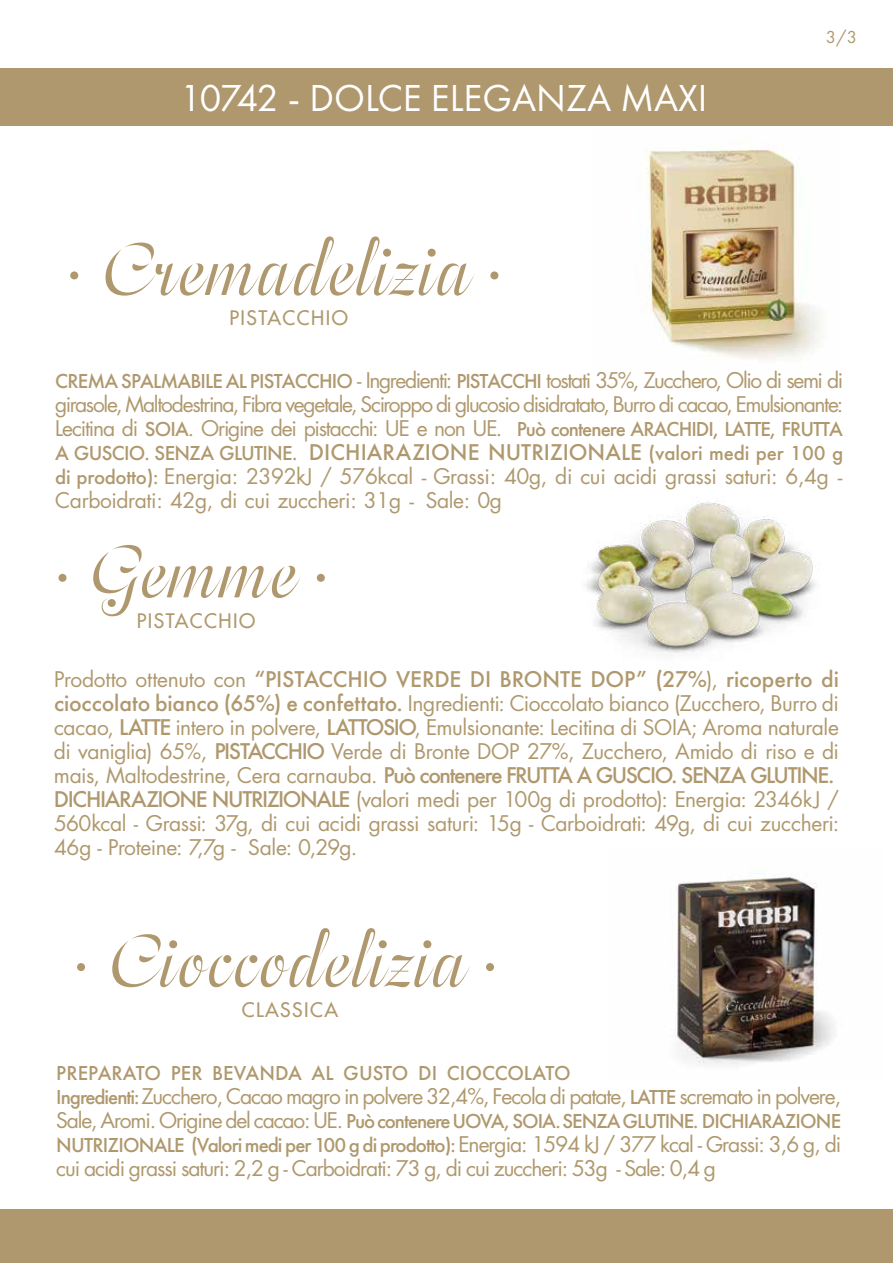
<style>
.page{position:relative;width:893px;height:1263px;background:#fff}
.page>*{position:absolute;margin:0;border:0;box-sizing:border-box;transform-origin:0 0}
.t1{font:300 87px "Odesta";letter-spacing:.01em;color:#af986d}
.t2{font:39px "Futura PT";color:#fff}
.t3{font:21px/24px "Futura Std";letter-spacing:-.035em;color:#af986d;text-align:justify}
.t4{font:500 21px/24px "Futura PT";letter-spacing:-.04em;color:#af986d}
.t5{font:500 21px "Futura";letter-spacing:-.065em;color:#af986d}
.t6{font:500 21px "Futura";letter-spacing:-.005em;color:#af986d}
.t7{font:500 21px "Futura PT";letter-spacing:.005em;color:#af986d}
.t8{font:500 19.5px "Futura Std";letter-spacing:.075em;color:#af986d}
.t9{font:18px "Futura PT";color:#af986d}
.s1{font-family:"Futura PT";font-weight:500}
.s2{font-family:"Futura"}
.s3{font-family:"Futura PT"}
.s4{font-family:"Futura Std";font-weight:400}
.s5{font-family:"Futura";font-weight:500}
</style>
<div class="page">
<div style="left:0;top:1209px;width:893px;height:54px;background:#af986d"></div>
<div style="left:0;top:69px;width:893px;height:57px;background:#af986d"></div>
<img style="left:585px;top:501px;width:231px;height:152px">
<img style="left:675px;top:874px;width:159px;height:190px">
<img style="left:646px;top:141px;width:176px;height:218px">
<h2 class="t2" style="left:180px;top:75px;width:529px">10742 - DOLCE ELEGANZA MAXI</h2>
<h1 class="t1" style="left:71px;top:220px;width:436px">. Cremadelizia .</h1>
<p class="t8" style="left:229px;top:306px;width:120px">PISTACCHIO</p>
<p class="t9" style="left:826px;top:27px;width:33px">3/3</p>
<p class="t3" style="left:55px;top:368px;width:789px"><span class="s1">CREMA SPALMABILE AL PISTACCHIO</span> - Ingredienti: <span class="s1">PISTACCHI</span> tostati 35%, Zucchero, Olio di semi di girasole, Maltodestrina, Fibra vegetale, Sciroppo di glucosio disidratato, Burro di cacao, Emulsionante:<br>Lecitina di <span class="s1">SOIA</span>. Origine dei pistacchi: UE e non UE. <span class="s1">Può contenere ARACHIDI, LATTE, FRUTTA</span></p>
<p class="t4" style="left:55px;top:441px;width:789px">A GUSCIO. SENZA GLUTINE. <span class="s2">DICHIARAZIONE NUTRIZIONALE</span> (valori medi per 100 g</p>
<p class="t3" style="left:55px;top:464px;width:790px"><span class="s1">di prodotto):</span> Energia: 2392kJ / 576kcal <span class="s3">-</span> Grassi: 40g, di cui acidi grassi saturi: 6,4g <span class="s3">-<br></span>Carboidrati: 42g, di cui zuccheri: 31g <span class="s3">-</span> Sale: 0g</p>
<h1 class="t1" style="left:60px;top:523px;width:274px">. Gemme .</h1>
<p class="t8" style="left:137px;top:608px;width:120px">PISTACCHIO</p>
<p class="t6" style="left:54px;top:665px;width:786px"><span class="s4">Prodotto ottenuto con</span> “PISTACCHIO VERDE DI BRONTE DOP” (27%<span class="s4">),</span> ricoperto di</p>
<p class="t3" style="left:54px;top:692px;width:787px"><span class="s5">cioccolato bianco (65%) e confettato.</span> Ingredienti: Cioccolato bianco (Zucchero, Burro di cacao, <span class="s5">LATTE</span> intero in polvere, <span class="s5">LATTOSIO</span>, Emulsionante: Lecitina di SOIA; Aroma naturale di vaniglia) 65%, <span class="s5">PISTACCHIO</span> Verde di Bronte DOP 27%, Zucchero, Amido di riso e di</p>
<p class="t5" style="left:54px;top:761px;width:782px"><span class="s4">mais, Maltodestrine, Cera carnauba.</span> Può contenere FRUTTA A GUSCIO. SENZA GLUTINE.</p>
<p class="t3" style="left:54px;top:788px;width:787px"><span class="s5">DICHIARAZIONE NUTRIZIONALE</span> (valori medi per 100g di prodotto): Energia: 2346kJ / 560kcal - Grassi: 37g, di cui acidi grassi saturi: 15g - Carboidrati: 49g, di cui zuccheri:<br>46g - Proteine: 7,7g - Sale: 0,29g.</p>
<h1 class="t1" style="left:78px;top:912px;width:425px">. Cioccodelizia .</h1>
<p class="t8" style="left:242px;top:997px;width:98px">CLASSICA</p>
<p class="t7" style="left:56px;top:1060px;width:516px">PREPARATO PER BEVANDA AL GUSTO DI CIOCCOLATO</p>
<p class="t3" style="left:56px;top:1084px;width:786px"><span class="s1">Ingredienti:</span> Zucchero, Cacao magro in polvere 32,4%, Fecola di patate, <span class="s1">LATTE</span> scremato in polvere,</p>
<p class="t4" style="left:56px;top:1108px;width:787px"><span class="s4">Sale, Aromi. Origine del cacao: UE.</span> Può contenere UOVA, SOIA. SENZA GLUTINE. DICHIARAZIONE<br>NUTRIZIONALE (Valori medi per 100 g di prodotto): <span class="s4">Energia: 1594 kJ / 377 kcal - Grassi: 3,6 g, di</span></p>
<p class="t3" style="left:56px;top:1156px;width:661px">cui acidi grassi saturi: 2,2 g - Carboidrati: 73 g, di cui zuccheri: 53g - Sale: 0,4 g</p>
</div>
